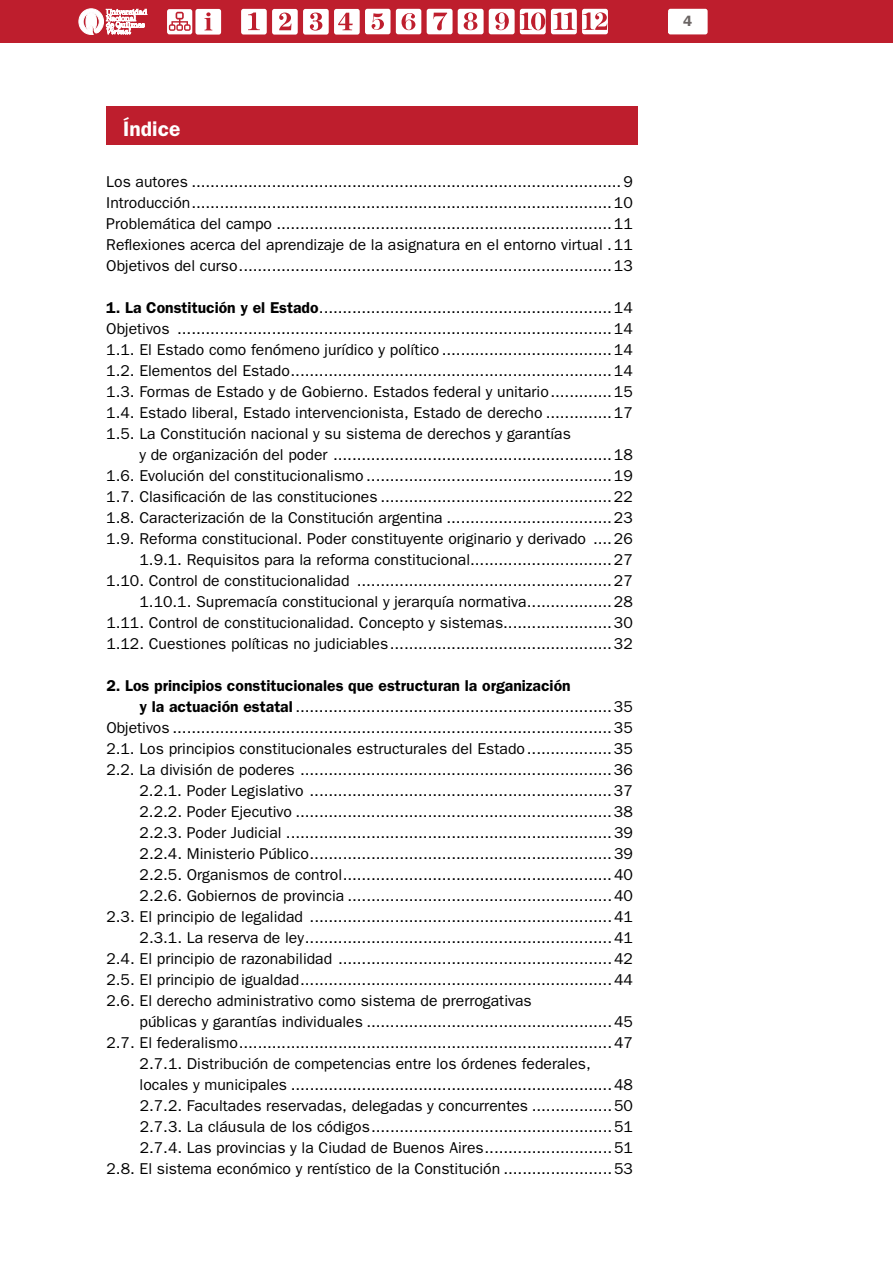
<style>
.page{position:relative;width:893px;height:1263px;background:#fff}
.page>*{position:absolute;margin:0;border:0;box-sizing:border-box;transform-origin:0 0}
.t1{font:600 21px "Franklin Gothic";color:#fff}
.t2{font:15.75px/21px "Franklin Gothic";color:#000;text-align:justify}
.t3{font:600 15.75px "Franklin Gothic";color:#000}
.t4{font:600 15px "Franklin Gothic";color:#6a6463}
.s1{font-weight:600}
</style>
<div class="page">
<div style="left:0;top:0;width:893px;height:43px;background:#be1e2d"></div>
<div style="left:668px;top:9px;width:40px;height:25px;background:#fff;border-radius:2px"></div>
<div style="left:195px;top:9px;width:26px;height:26px;background:#fff;border-radius:2px"></div>
<svg style="left:204px;top:12px;width:8px;height:18px"></svg>
<div style="left:167px;top:9px;width:25px;height:25px;background:#fff;border-radius:2px"></div>
<svg style="left:169px;top:12px;width:22px;height:19px"></svg>
<svg style="left:79px;top:9px;width:68px;height:25px"></svg>
<div style="left:365px;top:9px;width:25px;height:25px;background:#fff;border-radius:2px"></div>
<svg style="left:372px;top:13px;width:12px;height:17px"></svg>
<div style="left:396px;top:9px;width:25px;height:25px;background:#fff;border-radius:2px"></div>
<svg style="left:401px;top:13px;width:14px;height:17px"></svg>
<div style="left:241px;top:9px;width:26px;height:26px;background:#fff;border-radius:2px"></div>
<svg style="left:248px;top:13px;width:12px;height:17px"></svg>
<div style="left:272px;top:9px;width:26px;height:26px;background:#fff;border-radius:2px"></div>
<svg style="left:279px;top:13px;width:12px;height:17px"></svg>
<div style="left:303px;top:9px;width:26px;height:26px;background:#fff;border-radius:2px"></div>
<svg style="left:310px;top:13px;width:12px;height:18px"></svg>
<div style="left:334px;top:9px;width:26px;height:26px;background:#fff;border-radius:2px"></div>
<svg style="left:338px;top:13px;width:15px;height:17px"></svg>
<div style="left:427px;top:9px;width:26px;height:25px;background:#fff;border-radius:2px"></div>
<svg style="left:433px;top:13px;width:14px;height:17px"></svg>
<div style="left:458px;top:9px;width:26px;height:25px;background:#fff;border-radius:2px"></div>
<svg style="left:464px;top:12px;width:13px;height:18px"></svg>
<div style="left:489px;top:9px;width:26px;height:25px;background:#fff;border-radius:2px"></div>
<svg style="left:495px;top:12px;width:14px;height:18px"></svg>
<div style="left:520px;top:9px;width:26px;height:25px;background:#fff;border-radius:2px"></div>
<svg style="left:520px;top:12px;width:25px;height:18px"></svg>
<div style="left:551px;top:9px;width:26px;height:25px;background:#fff;border-radius:2px"></div>
<svg style="left:553px;top:12px;width:23px;height:18px"></svg>
<div style="left:582px;top:9px;width:26px;height:25px;background:#fff;border-radius:2px"></div>
<svg style="left:583px;top:12px;width:24px;height:18px"></svg>
<div style="left:106px;top:106px;width:532px;height:39px;background:#be1e2d"></div>
<h1 class="t1" style="left:123px;top:116px;width:59px">Índice</h1>
<p class="t2" style="left:106px;top:171px;width:528px">Los autores ...........................................................................................9<br>Introducción.........................................................................................10<br>Problemática del campo .......................................................................11<br>Reflexiones acerca del aprendizaje de la asignatura en el entorno virtual .11<br>Objetivos del curso...............................................................................13</p>
<p class="t2" style="left:106px;top:297px;width:528px"><span class="s1">1. La Constitución y el Estado</span>..............................................................14<br>Objetivos ............................................................................................14<br>1.1. El Estado como fenómeno jurídico y político ....................................14<br>1.2. Elementos del Estado....................................................................14<br>1.3. Formas de Estado y de Gobierno. Estados federal y unitario.............15<br>1.4. Estado liberal, Estado intervencionista, Estado de derecho ..............17<br>1.5. La Constitución nacional y su sistema de derechos y garantías</p>
<p class="t2" style="left:106px;top:444px;width:528px;text-align:right">y de organización del poder ...........................................................18<br>1.6. Evolución del constitucionalismo ....................................................19<br>1.7. Clasificación de las constituciones .................................................22<br>1.8. Caracterización de la Constitución argentina ...................................23<br>1.9. Reforma constitucional. Poder constituyente originario y derivado ....26<br>1.9.1. Requisitos para la reforma constitucional..............................27<br>1.10. Control de constitucionalidad ......................................................27<br>1.10.1. Supremacía constitucional y jerarquía normativa..................28<br>1.11. Control de constitucionalidad. Concepto y sistemas.......................30<br>1.12. Cuestiones políticas no judiciables...............................................32</p>
<p class="t3" style="left:106px;top:676px;width:466px">2. Los principios constitucionales que estructuran la organización</p>
<p class="t2" style="left:139px;top:696px;width:495px"><span class="s1">y la actuación estatal</span> ...................................................................35</p>
<p class="t2" style="left:106px;top:717px;width:528px">Objetivos .............................................................................................35</p>
<p class="t2" style="left:106px;top:738px;width:528px">2.1. Los principios constitucionales estructurales del Estado..................35</p>
<p class="t2" style="left:106px;top:759px;width:528px">2.2. La división de poderes ..................................................................36</p>
<p class="t2" style="left:140px;top:780px;width:495px">2.2.1. Poder Legislativo ................................................................37</p>
<p class="t2" style="left:140px;top:801px;width:495px">2.2.2. Poder Ejecutivo ...................................................................38</p>
<p class="t2" style="left:140px;top:822px;width:495px">2.2.3. Poder Judicial .....................................................................39</p>
<p class="t2" style="left:140px;top:843px;width:495px">2.2.4. Ministerio Público................................................................39</p>
<p class="t2" style="left:140px;top:864px;width:495px">2.2.5. Organismos de control.........................................................40</p>
<p class="t2" style="left:140px;top:885px;width:495px">2.2.6. Gobiernos de provincia ........................................................40</p>
<p class="t2" style="left:106px;top:906px;width:528px">2.3. El principio de legalidad ................................................................41</p>
<p class="t2" style="left:140px;top:927px;width:495px">2.3.1. La reserva de ley.................................................................41</p>
<p class="t2" style="left:106px;top:948px;width:528px">2.4. El principio de razonabilidad ..........................................................42</p>
<p class="t2" style="left:106px;top:969px;width:528px">2.5. El principio de igualdad..................................................................44</p>
<p class="t2" style="left:106px;top:990px;width:427px">2.6. El derecho administrativo como sistema de prerrogativas</p>
<p class="t2" style="left:140px;top:1011px;width:495px">públicas y garantías individuales ....................................................45</p>
<p class="t2" style="left:106px;top:1032px;width:528px">2.7. El federalismo...............................................................................47</p>
<p class="t2" style="left:140px;top:1053px;width:453px">2.7.1. Distribución de competencias entre los órdenes federales,</p>
<p class="t2" style="left:140px;top:1074px;width:495px">locales y municipales ....................................................................48</p>
<p class="t2" style="left:140px;top:1095px;width:495px">2.7.2. Facultades reservadas, delegadas y concurrentes .................50</p>
<p class="t2" style="left:140px;top:1116px;width:495px">2.7.3. La cláusula de los códigos...................................................51</p>
<p class="t2" style="left:140px;top:1137px;width:495px">2.7.4. Las provincias y la Ciudad de Buenos Aires...........................51</p>
<p class="t2" style="left:107px;top:1158px;width:528px">2.8. El sistema económico y rentístico de la Constitución .......................53</p>
<p class="t4" style="left:683px;top:12px;width:10px">4</p>
</div>
